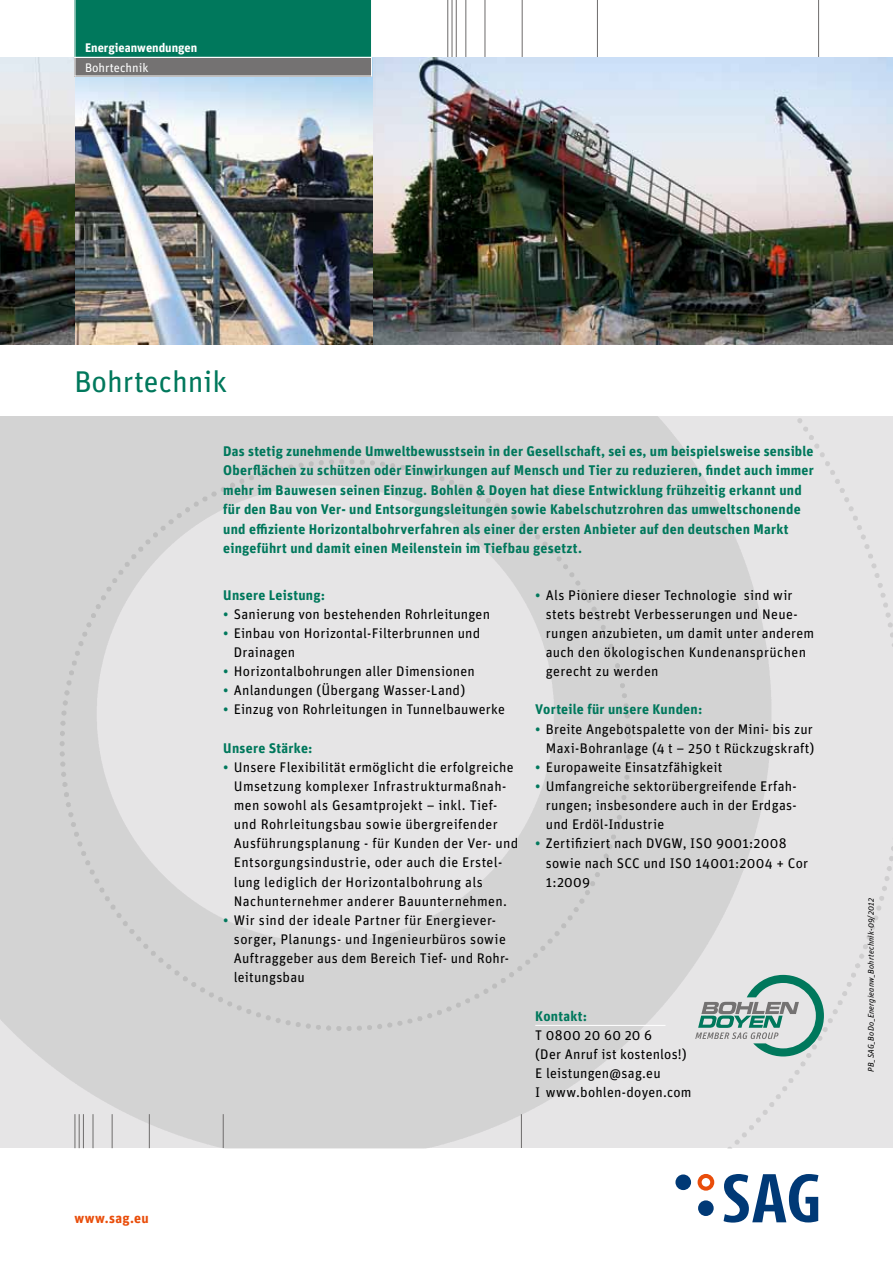
<style>
.page{position:relative;width:893px;height:1263px;background:#fff}
.page>*{position:absolute;margin:0;border:0;box-sizing:border-box;transform-origin:0 0}
.t1{font:30px "Unit";color:#00785c}
.t2{font:13.95px/19.2px "Unit";letter-spacing:.02em;color:#000}
.t3{font:700 13.95px/19.5px "Unit";letter-spacing:.02em;color:#00785c}
.t4{font:700 13.95px "Unit";letter-spacing:.025em;color:#e94d0a}
.t5{font:700 12.45px "Unit";color:#fff}
.t6{font:12.45px "Unit";color:#fff}
.t7{font:italic 8.25px "Unit";letter-spacing:.025em;color:#000}
.s1{font-family:"Unit Medium TF";color:#00785c}
</style>
<div class="page">
<hr style="left:522px;top:0;width:1px;height:62px;background:#747272">
<hr style="left:447px;top:0;width:1px;height:62px;background:#747272">
<hr style="left:451px;top:0;width:2px;height:62px;background:#747272">
<hr style="left:456px;top:0;width:1px;height:62px;background:#747272">
<hr style="left:465px;top:0;width:1px;height:62px;background:#747272">
<hr style="left:484px;top:0;width:1px;height:62px;background:#747272">
<hr style="left:597px;top:0;width:1px;height:61px;background:#747272">
<hr style="left:818px;top:0;width:1px;height:61px;background:#747272">
<img style="left:0;top:416px;width:893px;height:732px">
<img style="left:372px;top:57px;width:521px;height:287px">
<img style="left:74px;top:77px;width:298px;height:267px">
<img style="left:0;top:57px;width:74px;height:287px">
<div style="left:74px;top:0;width:298px;height:57px;background:#00785c"></div>
<div style="left:74px;top:57px;width:298px;height:20px;background:#747272"></div>
<svg style="left:698px;top:1174px;width:16px;height:16px"></svg>
<div style="left:675px;top:1174px;width:16px;height:16px;background:#003976;border-radius:50%"></div>
<div style="left:698px;top:1200px;width:16px;height:16px;background:#003976;border-radius:50%"></div>
<svg style="left:724px;top:1174px;width:94px;height:48px"></svg>
<hr style="left:535px;top:1025px;width:130px;height:1px;background:#fff">
<svg style="left:695px;top:975px;width:129px;height:81px;background:#adc4bf"></svg>
<hr style="left:371px;top:0;width:1px;height:77px;background:#fff">
<hr style="left:74px;top:0;width:1px;height:77px;background:#fff">
<hr style="left:74px;top:75px;width:298px;height:2px;background:#fff">
<hr style="left:74px;top:57px;width:298px;height:1px;background:#fff">
<p class="t5" style="left:85px;top:40px;width:114px">Energieanwendungen</p>
<p class="t6" style="left:85px;top:60px;width:65px">Bohrtechnik</p>
<h1 class="t1" style="left:74px;top:364px;width:154px">Bohrtechnik</h1>
<p class="t3" style="left:223px;top:441px;width:592px">Das stetig zunehmende Umweltbewusstsein in der Gesellschaft, sei es, um beispielsweise sensible Oberflächen zu schützen oder Einwirkungen auf Mensch und Tier zu reduzieren, findet auch immer mehr im Bauwesen seinen Einzug. Bohlen &amp; Doyen hat diese Entwicklung frühzeitig erkannt und für den Bau von Ver- und Entsorgungsleitungen sowie Kabelschutzrohren das umweltschonende und effiziente Horizontalbohrverfahren als einer der ersten Anbieter auf den deutschen Markt eingeführt und damit einen Meilenstein im Tiefbau gesetzt.</p>
<p class="t3" style="left:223px;top:585px;width:103px">Unsere Leistung:</p>
<p class="t2" style="left:223px;top:604px;width:268px"><span class="s1">•</span> Sanierung von bestehenden Rohrleitungen</p>
<p class="t2" style="left:234px;top:623px;width:248px;text-indent:-11px"><span class="s1">•</span> Einbau von Horizontal-Filterbrunnen und<br>Drainagen</p>
<p class="t2" style="left:223px;top:661px;width:253px"><span class="s1">•</span> Horizontalbohrungen aller Dimensionen</p>
<p class="t2" style="left:223px;top:681px;width:244px"><span class="s1">•</span> Anlandungen (Übergang Wasser-Land)</p>
<p class="t2" style="left:223px;top:700px;width:283px"><span class="s1">•</span> Einzug von Rohrleitungen in Tunnelbauwerke</p>
<p class="t3" style="left:223px;top:738px;width:91px">Unsere Stärke:</p>
<p class="t2" style="left:234px;top:757px;width:286px;text-indent:-11px"><span class="s1">•</span> Unsere Flexibilität ermöglicht die erfolgreiche Umsetzung komplexer Infrastrukturmaßnah&shy;men sowohl als Gesamtprojekt – inkl. Tief&shy;und Rohrleitungsbau sowie übergreifender Ausführungsplanung - für Kunden der Ver- und Entsorgungsindustrie, oder auch die Erstel&shy;lung lediglich der Horizontalbohrung als Nachunternehmer anderer Bauunternehmen.</p>
<p class="t2" style="left:234px;top:910px;width:277px;text-indent:-11px"><span class="s1">•</span> Wir sind der ideale Partner für Energiever&shy;sorger, Planungs- und Ingenieurbüros sowie Auftraggeber aus dem Bereich Tief- und Rohr&shy;leitungsbau</p>
<p class="t2" style="left:546px;top:585px;width:270px;text-indent:-11px"><span class="s1">•</span> Als Pioniere dieser Technologie sind wir stets bestrebt Verbesserungen und Neue&shy;rungen anzubieten, um damit unter anderem auch den ökologischen Kundenansprüchen gerecht zu werden</p>
<p class="t3" style="left:535px;top:699px;width:169px">Vorteile für unsere Kunden:</p>
<p class="t2" style="left:535px;top:719px;width:281px;text-align:right"><span class="s1">•</span> Breite Angebotspalette von der Mini- bis zur<br>Maxi-Bohranlage (4 t – 250 t Rückzugskraft)</p>
<p class="t2" style="left:535px;top:757px;width:189px"><span class="s1">•</span> Europaweite Einsatzfähigkeit</p>
<p class="t2" style="left:546px;top:776px;width:252px;text-align:justify;text-indent:-11px"><span class="s1">•</span> Umfangreiche sektorübergreifende Erfah&shy;rungen; insbesondere auch in der Erdgas&shy;und Erdöl-Industrie</p>
<p class="t2" style="left:546px;top:834px;width:264px;text-indent:-11px"><span class="s1">•</span> Zertifiziert nach DVGW, ISO 9001:2008 sowie nach SCC und ISO 14001:2004 + Cor<br>1:2009</p>
<p class="t4" style="left:74px;top:1209px;width:76px">www.sag.eu</p>
<p class="t3" style="left:535px;top:1006px;width:53px">Kontakt:</p>
<p class="t2" style="left:535px;top:1025px;width:158px">T 0800 20 60 20 6<br>(Der Anruf ist kostenlos!)<br>E leistungen@sag.eu<br>I www.bohlen-doyen.com</p>
<p class="t7" style="left:866px;top:1071px;width:175px;rotate:-90deg">PB_SAG_BoDo_Energieanw_Bohrtechnik-09/2012</p>
</div>
